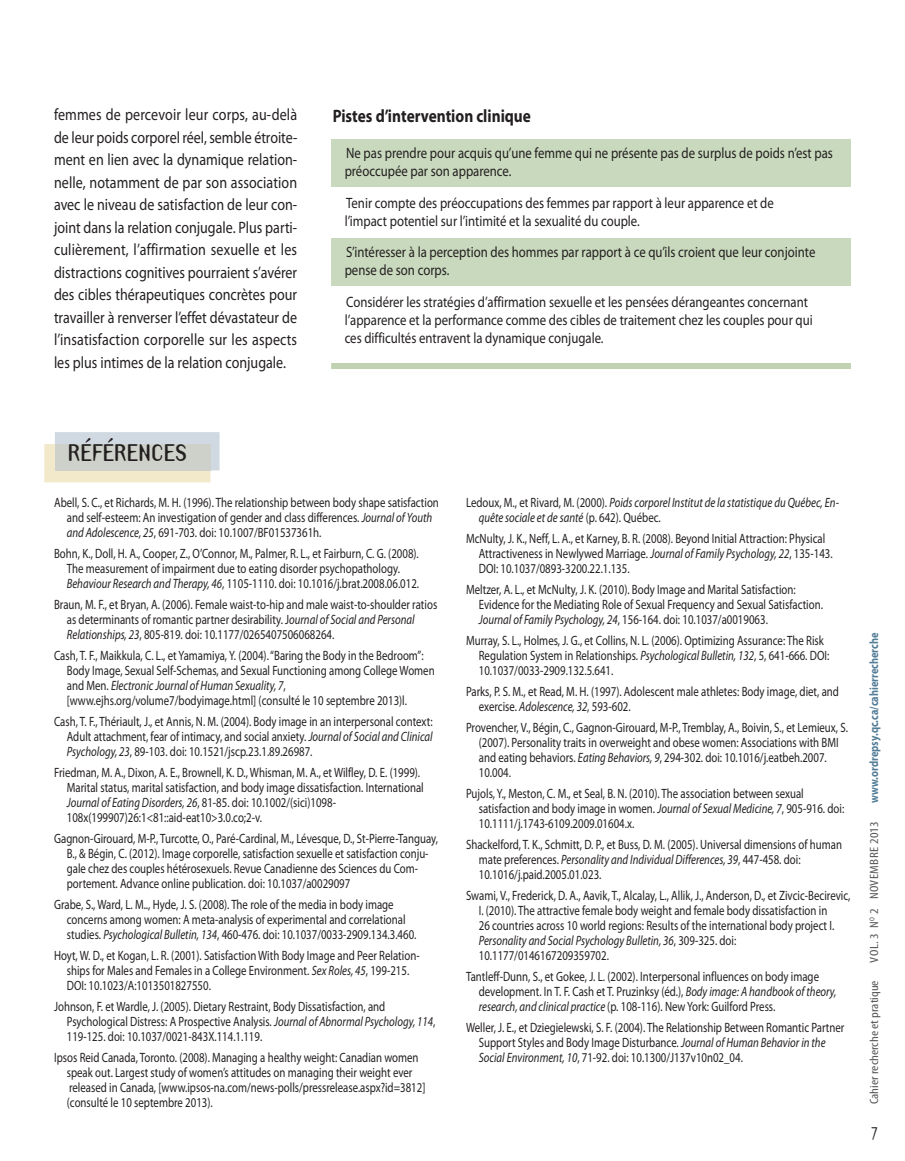
<style>
.page{position:relative;width:905px;height:1161px;background:#fff}
.page>*{position:absolute;margin:0;border:0;box-sizing:border-box;transform-origin:0 0}
.t1{font:700 21px "Template Gothic";color:#231f20}
.t2{font:700 18px "Myriad Pro";color:#231f20;scale:.85 1}
.t3{font:16.5px/22.5px "Myriad Pro";color:#231f20;text-align:justify;scale:.85 1}
.t4{font:15px/18px "Myriad Pro";color:#231f20;scale:.85 1}
.t5{font:15px "Template Gothic";color:#231f20}
.t6{font:13.5px/15px "Myriad Pro";color:#231f20;scale:.8 1}
.t7{font:italic 13.5px/15px "Myriad Pro";color:#231f20;scale:.8 1}
.t8{font:700 12.15px "Myriad Pro";color:#527d97;scale:.85 1}
.t9{font:condensed 12px "Myriad Pro";color:#58595b;scale:1.2 1}
.t10{font:condensed 12px "Myriad Pro";letter-spacing:.03em;color:#58595b;scale:1.2 1}
.s1{font-style:italic}
.s2{font-style:normal}
</style>
<div class="page">
<div style="left:331px;top:238px;width:519px;height:47px;background:#c9d9bd"></div>
<div style="left:331px;top:139px;width:519px;height:48px;background:#c9d9bd"></div>
<svg style="left:44px;top:432px;width:175px;height:50px;background:#e1e1d7"></svg>
<div style="left:55px;top:444px;width:155px;height:26px;background:#ced1c9"></div>
<div style="left:331px;top:363px;width:520px;height:6px;background:#c0d2b2"></div>
<p class="t3" style="left:54px;top:105px;width:288px">femmes de percevoir leur corps, au-delà de leur poids corporel réel, semble étroite&shy;ment en lien avec la dynamique relation&shy;nelle, notamment de par son association avec le niveau de satisfaction de leur con&shy;joint dans la relation conjugale. Plus parti&shy;culièrement, l’affirmation sexuelle et les distractions cognitives pourraient s’avérer des cibles thérapeutiques concrètes pour travailler à renverser l’effet dévastateur de l’insatisfaction corporelle sur les aspects les plus intimes de la relation conjugale.</p>
<h2 class="t2" style="left:332px;top:109px;width:235px">Pistes d’intervention clinique</h2>
<p class="t4" style="left:345px;top:145px;width:576px">Ne pas prendre pour acquis qu’une femme qui ne présente pas de surplus de poids n’est pas préoccupée par son apparence.</p>
<p class="t4" style="left:345px;top:195px;width:506px">Tenir compte des préoccupations des femmes par rapport à leur apparence et de l’impact potentiel sur l’intimité et la sexualité du couple.</p>
<p class="t4" style="left:345px;top:244px;width:555px">S’intéresser à la perception des hommes par rapport à ce qu’ils croient que leur conjointe pense de son corps.</p>
<p class="t4" style="left:345px;top:294px;width:552px">Considérer les stratégies d’affirmation sexuelle et les pensées dérangeantes concernant l’apparence et la performance comme des cibles de traitement chez les couples pour qui ces difficultés entravent la dynamique conjugale.</p>
<h1 class="t1" style="left:68px;top:443px;width:121px">RÉFÉRENCES</h1>
<p class="t6" style="left:67px;top:496px;width:466px;text-indent:-13px">Abell, S. C., et Richards, M. H. (1996). The relationship between body shape satisfaction and self-esteem: An investigation of gender and class differences. <span class="s1">Journal of Youth and Adolescence, 25</span>, 691-703. doi: 10.1007/BF01537361h.</p>
<p class="t6" style="left:67px;top:547px;width:442px;text-indent:-13px">Bohn, K., Doll, H. A., Cooper, Z., O’Connor, M., Palmer, R. L., et Fairburn, C. G. (2008).<br>The measurement of impairment due to eating disorder psychopathology.<br><span class="s1">Behaviour Research and Therapy, 46</span>, 1105-1110. doi: 10.1016/j.brat.2008.06.012.</p>
<p class="t6" style="left:67px;top:598px;width:464px;text-indent:-13px">Braun, M. F., et Bryan, A. (2006). Female waist-to-hip and male waist-to-shoulder ratios as determinants of romantic partner desirability. J<span class="s1">ournal of Social and Personal<br>Relationships, 23</span>, 805-819. doi: 10.1177/0265407506068264.</p>
<p class="t6" style="left:67px;top:649px;width:461px;text-indent:-13px">Cash, T. F., Maikkula, C. L., et Yamamiya, Y. (2004). “Baring the Body in the Bedroom”:<br>Body Image, Sexual Self-Schemas, and Sexual Functioning among College Women and Men. <span class="s1">Electronic Journal of Human Sexuality, 7</span>, [www.ejhs.org/volume7/bodyimage.html] (consulté le 10 septembre 2013)l.</p>
<p class="t6" style="left:67px;top:715px;width:459px;text-align:justify;text-indent:-13px">Cash, T. F., Thériault, J., et Annis, N. M. (2004). Body image in an interpersonal context:<br>Adult attachment, fear of intimacy, and social anxiety. <span class="s1">Journal of Social and Clinical Psychology, 23</span>, 89-103. doi: 10.1521/jscp.23.1.89.26987.</p>
<p class="t6" style="left:67px;top:766px;width:447px;text-indent:-13px">Friedman, M. A., Dixon, A. E., Brownell, K. D., Whisman, M. A., et Wilfley, D. E. (1999).<br>Marital status, marital satisfaction, and body image dissatisfaction. International <span class="s1">Journal of Eating Disorders, 26</span>, 81-85. doi: 10.1002/(sici)1098- 108x(199907)26:1&lt;81::aid-eat10&gt;3.0.co;2-v.</p>
<p class="t6" style="left:67px;top:832px;width:465px;text-indent:-13px">Gagnon-Girouard, M-P., Turcotte, O., Paré-Cardinal, M., Lévesque, D., St-Pierre-Tanguay, B., &amp; Bégin, C. (2012). Image corporelle, satisfaction sexuelle et satisfaction conju&shy;gale chez des couples hétérosexuels. Revue Canadienne des Sciences du Com&shy;portement. Advance online publication. doi: 10.1037/a0029097</p>
<p class="t6" style="left:67px;top:898px;width:438px;text-indent:-13px">Grabe, S., Ward, L. M.., Hyde, J. S. (2008). The role of the media in body image concerns among women: A meta-analysis of experimental and correlational studies. <span class="s1">Psychological Bulletin, 134</span>, 460-476. doi: 10.1037/0033-2909.134.3.460.</p>
<p class="t6" style="left:67px;top:949px;width:442px;text-indent:-13px">Hoyt, W. D., et Kogan, L. R. (2001). Satisfaction With Body Image and Peer Relation&shy;ships for Males and Females in a College Environment. <span class="s1">Sex Roles, 45</span>, 199-215.<br>DOI: 10.1023/A:1013501827550.</p>
<p class="t6" style="left:67px;top:1000px;width:462px;text-indent:-13px">Johnson, F. et Wardle, J. (2005). Dietary Restraint, Body Dissatisfaction, and<br>Psychological Distress: A Prospective Analysis. <span class="s1">Journal of Abnormal Psychology, 114</span>,<br>119-125. doi: 10.1037/0021-843X.114.1.119.</p>
<p class="t6" style="left:67px;top:1051px;width:449px;text-indent:-13px">Ipsos Reid Canada, Toronto. (2008). Managing a healthy weight: Canadian women speak out. Largest study of women’s attitudes on managing their weight ever released in Canada, [www.ipsos-na.com/news-polls/pressrelease.aspx?id=3812] (consulté le 10 septembre 2013).</p>
<p class="t7" style="left:479px;top:496px;width:451px;text-indent:-13px"><span class="s2">Ledoux, M., et Rivard, M. (2000).</span> Poids corporel Institut de la statistique du Québec, En&shy;quête sociale et de santé <span class="s2">(p. 642). Québec.</span></p>
<p class="t6" style="left:479px;top:532px;width:444px;text-indent:-13px">McNulty, J. K., Neff, L. A., et Karney, B. R. (2008). Beyond Initial Attraction: Physical<br>Attractiveness in Newlywed Marriage. <span class="s1">Journal of Family Psychology, 22</span>, 135-143.<br>DOI: 10.1037/0893-3200.22.1.135.</p>
<p class="t6" style="left:479px;top:583px;width:432px;text-indent:-13px">Meltzer, A. L., et McNulty, J. K. (2010). Body Image and Marital Satisfaction:<br>Evidence for the Mediating Role of Sexual Frequency and Sexual Satisfaction.<br><span class="s1">Journal of Family Psychology, 24</span>, 156-164. doi: 10.1037/a0019063.</p>
<p class="t6" style="left:479px;top:634px;width:439px;text-indent:-13px">Murray, S. L., Holmes, J. G., et Collins, N. L. (2006). Optimizing Assurance: The Risk<br>Regulation System in Relationships. <span class="s1">Psychological Bulletin, 132</span>, 5, 641-666. DOI:<br>10.1037/0033-2909.132.5.641.</p>
<p class="t6" style="left:479px;top:685px;width:452px;text-indent:-13px">Parks, P. S. M., et Read, M. H. (1997). Adolescent male athletes: Body image, diet, and exercise. <span class="s1">Adolescence, 32</span>, 593-602.</p>
<p class="t6" style="left:479px;top:721px;width:463px;text-indent:-13px">Provencher, V., Bégin, C., Gagnon-Girouard, M-P., Tremblay, A., Boivin, S., et Lemieux, S. (2007). Personality traits in overweight and obese women: Associations with BMI and eating behaviors. <span class="s1">Eating Behaviors, 9</span>, 294-302. doi: 10.1016/j.eatbeh.2007.<br>10.004.</p>
<p class="t6" style="left:479px;top:787px;width:458px;text-indent:-13px">Pujols, Y., Meston, C. M., et Seal, B. N. (2010). The association between sexual satisfaction and body image in women. <span class="s1">Journal of Sexual Medicine, 7</span>, 905-916. doi:<br>10.1111/j.1743-6109.2009.01604.x.</p>
<p class="t6" style="left:479px;top:838px;width:455px;text-indent:-13px">Shackelford, T. K., Schmitt, D. P., et Buss, D. M. (2005). Universal dimensions of human mate preferences. <span class="s1">Personality and Individual Differences, 39</span>, 447-458. doi:<br>10.1016/j.paid.2005.01.023.</p>
<p class="t6" style="left:479px;top:889px;width:466px;text-indent:-13px">Swami, V., Frederick, D. A., Aavik, T., Alcalay, L., Allik, J., Anderson, D., et Zivcic-Becirevic, I. (2010). The attractive female body weight and female body dissatisfaction in<br>26 countries across 10 world regions: Results of the international body project I.<br><span class="s1">Personality and Social Psychology Bulletin, 36</span>, 309-325. doi:<br>10.1177/0146167209359702.</p>
<p class="t6" style="left:479px;top:970px;width:448px;text-indent:-13px">Tantleff-Dunn, S., et Gokee, J. L. (2002). Interpersonal influences on body image development. In T. F. Cash et T. Pruzinksy (éd.), <span class="s1">Body image: A handbook of theory, research, and clinical practice</span> (p. 108-116). New York: Guilford Press.</p>
<p class="t6" style="left:479px;top:1021px;width:458px;text-indent:-13px">Weller, J. E., et Dziegielewski, S. F. (2004). The Relationship Between Romantic Partner<br>Support Styles and Body Image Disturbance. <span class="s1">Journal of Human Behavior in the<br>Social Environment, 10</span>, 71-92. doi: 10.1300/J137v10n02_04.</p>
<p class="t8" style="left:869px;top:803px;width:202px;rotate:-90deg">www.ordrepsy.qc.ca/cahierrecherche</p>
<p class="t10" style="left:869px;top:963px;width:119px;rotate:-90deg">VOL. 3 N<sup>O</sup> 2 NOVEMBRE 2013</p>
<p class="t9" style="left:869px;top:1104px;width:104px;rotate:-90deg">Cahier recherche et pratique</p>
<p class="t5" style="left:871px;top:1125px;width:8px">7</p>
</div>
